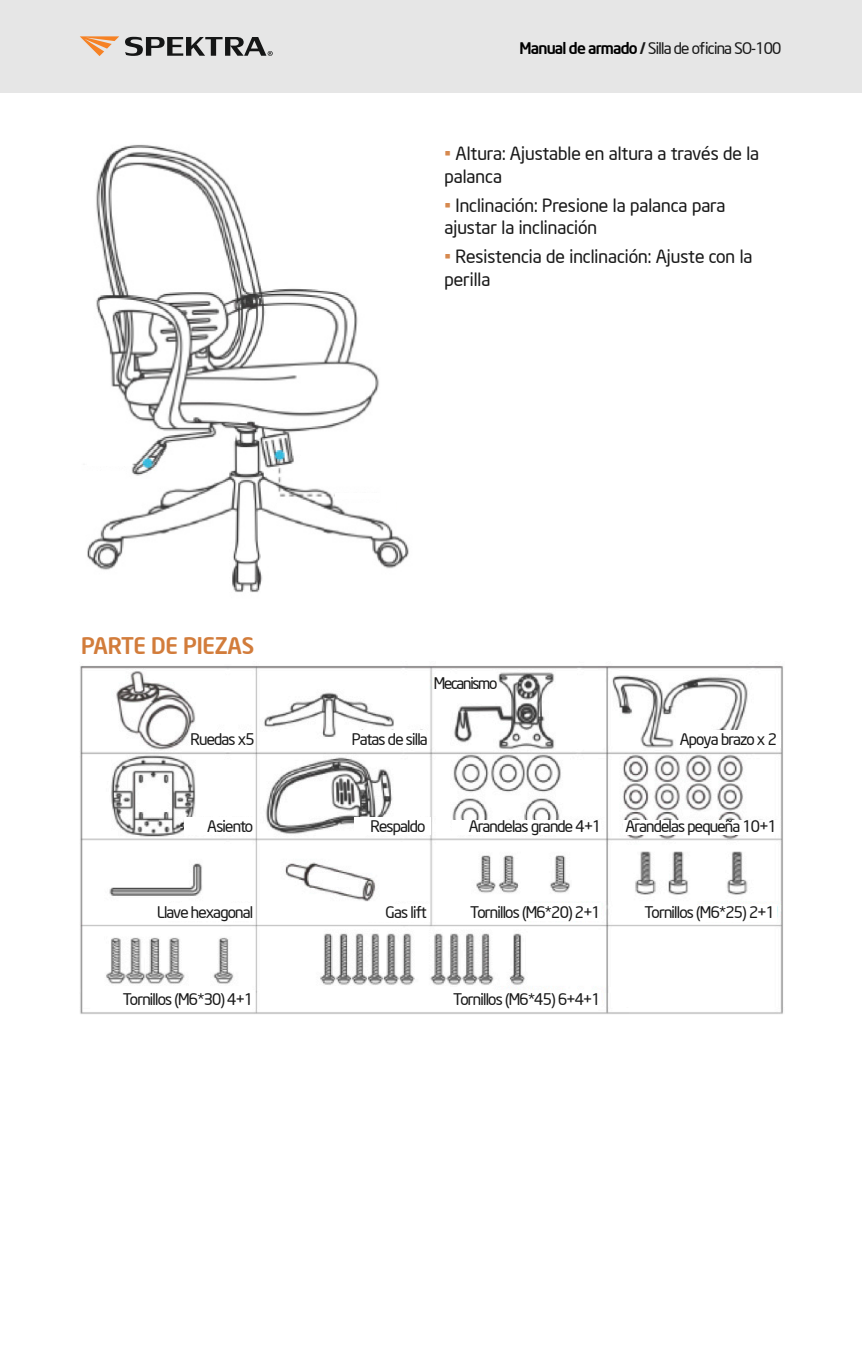
<style>
.page{position:relative;width:862px;height:1372px;background:#fff}
.page>*{position:absolute;margin:0;border:0;box-sizing:border-box;transform-origin:0 0}
.TXT-BASIC{font:500 22.5px "Neo Sans Intel";letter-spacing:-.01em;color:#d27c3b}
.TXT-BASIC-2{font:18px/22.5px "Neo Sans Intel";color:#1a1a1a}
.TXT-BASIC-3{font:15.75px "Neo Sans Intel";letter-spacing:-.05em;color:#1a1a1a}
.TXT-BASIC-4{font:15.75px "Neo Sans Intel";letter-spacing:-.08em;color:#1a1a1a}
.s1{font-weight:500;color:#000}
.s2{font-weight:500}
.s3{color:#d6894f}
</style>
<div class="page">
<div style="left:0;top:0;width:861px;height:92px;background:#e6e6e6"></div>
<hr style="left:861px;top:0;width:1px;height:92px;background:#e6e6e6">
<svg style="left:80px;top:36px;width:39px;height:20px"></svg>
<svg style="left:125px;top:37px;width:147px;height:19px"></svg>
<img style="left:87px;top:144px;width:322px;height:449px">
<div style="left:397px;top:467px;width:32px;height:57px;background:#fff"></div>
<div style="left:87px;top:460px;width:45px;height:6px;background:#fff"></div>
<div style="left:335px;top:493px;width:44px;height:5px;background:#fff"></div>
<img style="left:80px;top:665px;width:703px;height:349px">
<div style="left:191px;top:730px;width:62px;height:17px;background:#fff"></div>
<div style="left:348px;top:730px;width:76px;height:17px;background:#fff"></div>
<div style="left:434px;top:674px;width:62px;height:17px;background:#fff"></div>
<div style="left:680px;top:730px;width:100px;height:17px;background:#fff"></div>
<div style="left:622px;top:820px;width:156px;height:14px;background:#fff"></div>
<div style="left:452px;top:820px;width:148px;height:14px;background:#fff"></div>
<div style="left:353px;top:817px;width:77px;height:17px;background:#fff"></div>
<div style="left:184px;top:817px;width:70px;height:17px;background:#fff"></div>
<div style="left:168px;top:902px;width:85px;height:18px;background:#fff"></div>
<div style="left:344px;top:904px;width:85px;height:17px;background:#fff"></div>
<div style="left:524px;top:902px;width:76px;height:18px;background:#fff"></div>
<div style="left:700px;top:904px;width:76px;height:17px;background:#fff"></div>
<div style="left:486px;top:990px;width:114px;height:17px;background:#fff"></div>
<div style="left:140px;top:990px;width:114px;height:17px;background:#fff"></div>
<p class="TXT-BASIC-3" style="left:519px;top:38px;width:263px"><span class="s1">Manual de armado</span> <span class="s2">/</span> Silla de oficina SO-100</p>
<p class="TXT-BASIC-2" style="left:444px;top:142px;width:316px"><span class="s3">•</span> Altura: Ajustable en altura a través de la palanca</p>
<p class="TXT-BASIC-2" style="left:444px;top:194px;width:282px"><span class="s3">•</span> Inclinación: Presione la palanca para ajustar la inclinación</p>
<p class="TXT-BASIC-2" style="left:444px;top:245px;width:309px"><span class="s3">•</span> Resistencia de inclinación: Ajuste con la perilla</p>
<p class="TXT-BASIC" style="left:81px;top:631px;width:175px">PARTE DE PIEZAS</p>
<p class="TXT-BASIC-4" style="left:433px;top:673px;width:65px">Mecanismo</p>
<p class="TXT-BASIC-3" style="left:190px;top:729px;width:66px">Ruedas x5</p>
<p class="TXT-BASIC-3" style="left:351px;top:729px;width:77px">Patas de silla</p>
<p class="TXT-BASIC-3" style="left:679px;top:729px;width:98px">Apoya brazo x 2</p>
<p class="TXT-BASIC-3" style="left:207px;top:816px;width:47px">Asiento</p>
<p class="TXT-BASIC-3" style="left:370px;top:816px;width:56px">Respaldo</p>
<p class="TXT-BASIC-3" style="left:468px;top:816px;width:134px">Arandelas grande 4+1</p>
<p class="TXT-BASIC-3" style="left:625px;top:816px;width:153px">Arandelas pequeña 10+1</p>
<p class="TXT-BASIC-3" style="left:157px;top:902px;width:98px">Llave hexagonal</p>
<p class="TXT-BASIC-3" style="left:385px;top:902px;width:42px">Gas lift</p>
<p class="TXT-BASIC-3" style="left:470px;top:902px;width:132px">Tornillos (M6*20) 2+1</p>
<p class="TXT-BASIC-3" style="left:644px;top:902px;width:132px">Tornillos (M6*25) 2+1</p>
<p class="TXT-BASIC-3" style="left:123px;top:989px;width:132px">Tornillos (M6*30) 4+1</p>
<p class="TXT-BASIC-3" style="left:453px;top:989px;width:149px">Tornillos (M6*45) 6+4+1</p>
</div>
